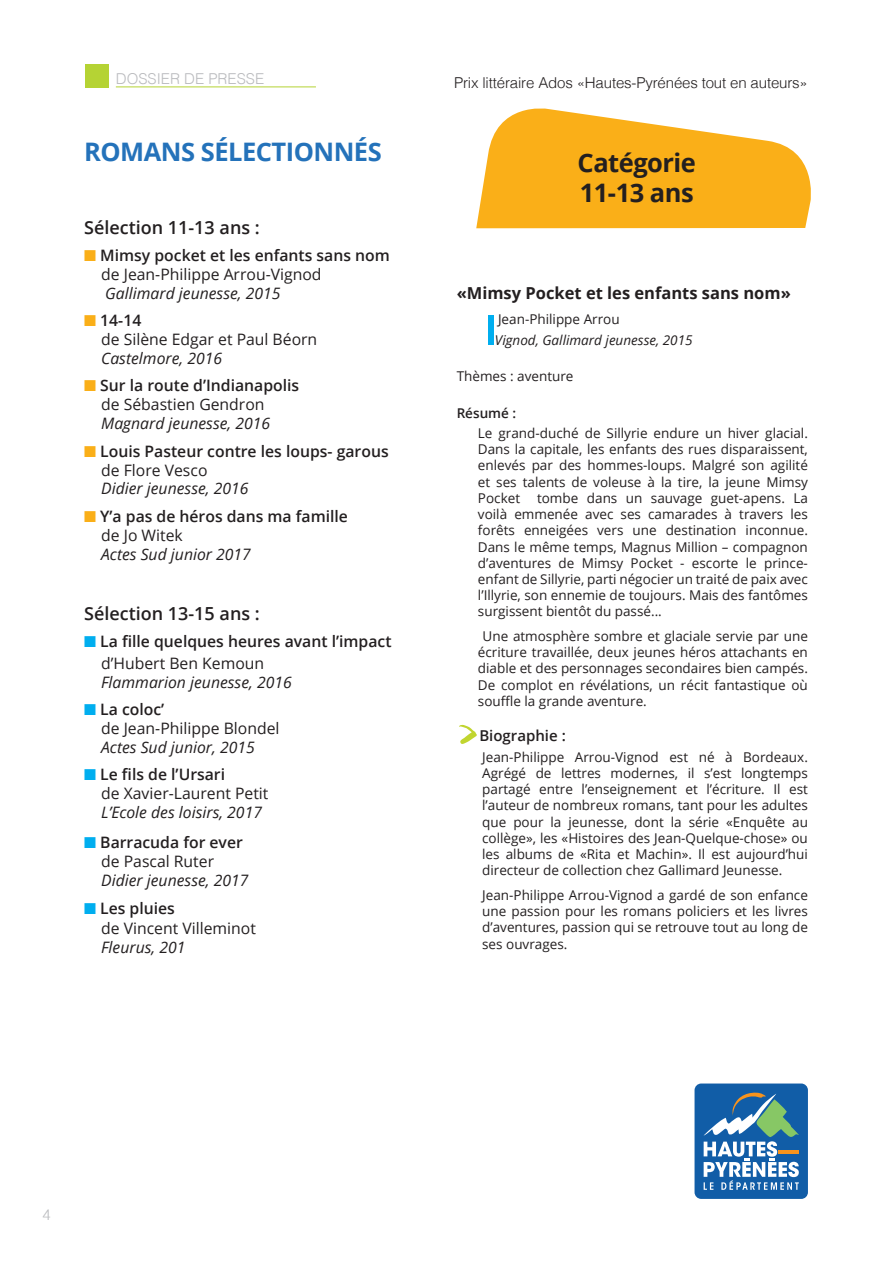
<style>
.page{position:relative;width:893px;height:1263px;background:#fff}
.page>*{position:absolute;margin:0;border:0;box-sizing:border-box;transform-origin:0 0}
.t1{font:79.5px "Love Moment";color:#c1d52f}
.t2{font:700 25.5px "Open Sans";letter-spacing:-.02em;color:#2472ba}
.t3{font:700 25.5px/30.6px "Open Sans";letter-spacing:-.02em;color:#231f20}
.t4{font:600 18px "Open Sans";color:#231f20}
.t5{font:700 16.5px "Open Sans";color:#231f20}
.t6{font:600 15.75px/18.9px "Open Sans";color:#231f20}
.t7{font:italic 15.75px "Open Sans";color:#231f20}
.t8{font:15.75px/18.9px "Open Sans";color:#231f20}
.t9{font:300 15px "Helvetica";letter-spacing:-.01em;color:#231f20}
.t10{font:300 15px "Helvetica";color:#babbbe}
.t11{font:600 15px "Open Sans";color:#231f20}
.t12{font:13.5px/16.2px "Open Sans";color:#231f20;text-align:justify}
.t13{font:italic 13.5px "Open Sans";color:#231f20}
.t14{font:600 13.5px "Open Sans";color:#231f20}
.s1{color:#faaf18}
.s2{font-weight:400}
.s3{font-weight:600}
.s4{color:#00aeef}
</style>
<div class="page">
<div style="left:694px;top:1083px;width:114px;height:116px;background:#115da7;border-radius:7px"></div>
<svg style="left:704px;top:1092px;width:95px;height:98px"></svg>
<svg style="left:476px;top:108px;width:335px;height:120px"></svg>
<div style="left:488px;top:315px;width:5px;height:30px;background:#00aeef"></div>
<div style="left:85px;top:64px;width:24px;height:23px;background:#b5d334"></div>
<hr style="left:116px;top:87px;width:200px;height:1px;background:#b5d334">
<p class="t10" style="left:116px;top:66px;width:150px">DOSSIER DE PRESSE</p>
<p class="t9" style="left:454px;top:70px;width:355px">Prix littéraire Ados «Hautes-Pyrénées tout en auteurs»</p>
<h2 class="t2" style="left:84px;top:134px;width:299px">ROMANS SÉLECTIONNÉS</h2>
<h3 class="t4" style="left:84px;top:215px;width:177px">Sélection 11-13 ans :</h3>
<p class="t6" style="left:101px;top:245px;width:290px;text-indent:-17px"><span class="s1">■</span> Mimsy pocket et les enfants sans nom <span class="s2">de Jean-Philippe Arrou-Vignod</span></p>
<p class="t7" style="left:105px;top:282px;width:177px">Gallimard jeunesse, 2015</p>
<p class="t8" style="left:101px;top:311px;width:218px;text-indent:-17px"><span class="s1">■</span> <span class="s3">14-14<br></span>de Silène Edgar et Paul Béorn</p>
<p class="t7" style="left:101px;top:347px;width:122px">Castelmore, 2016</p>
<p class="t6" style="left:101px;top:376px;width:200px;text-indent:-17px"><span class="s1">■</span> Sur la route d’Indianapolis <span class="s2">de Sébastien Gendron</span></p>
<p class="t7" style="left:101px;top:413px;width:170px">Magnard jeunesse, 2016</p>
<p class="t6" style="left:101px;top:441px;width:289px;text-indent:-17px"><span class="s1">■</span> Louis Pasteur contre les loups- garous <span class="s2">de Flore Vesco</span></p>
<p class="t7" style="left:101px;top:478px;width:149px">Didier jeunesse, 2016</p>
<p class="t6" style="left:101px;top:506px;width:248px;text-indent:-17px"><span class="s1">■</span> Y’a pas de héros dans ma famille <span class="s2">de Jo Witek</span></p>
<p class="t7" style="left:101px;top:543px;width:151px">Actes Sud junior 2017</p>
<h3 class="t4" style="left:84px;top:601px;width:177px">Sélection 13-15 ans :</h3>
<p class="t6" style="left:101px;top:630px;width:292px;line-height:21.6px;text-indent:-17px"><span class="s4">■</span> La fille quelques heures avant l’impact <span class="s2">d’Hubert Ben Kemoun</span></p>
<p class="t7" style="left:101px;top:671px;width:192px">Flammarion jeunesse, 2016</p>
<p class="t8" style="left:101px;top:700px;width:180px;text-indent:-17px"><span class="s4">■</span> <span class="s3">La coloc’<br></span>de Jean-Philippe Blondel</p>
<p class="t7" style="left:101px;top:736px;width:155px">Actes Sud junior, 2015</p>
<p class="t8" style="left:101px;top:765px;width:169px;text-indent:-17px"><span class="s4">■</span> <span class="s3">Le fils de l’Ursari<br></span>de Xavier-Laurent Petit</p>
<p class="t7" style="left:101px;top:802px;width:162px">L’Ecole des loisirs, 2017</p>
<p class="t6" style="left:101px;top:833px;width:143px;text-indent:-17px"><span class="s4">■</span> Barracuda for ever <span class="s2">de Pascal Ruter</span></p>
<p class="t7" style="left:101px;top:869px;width:149px">Didier jeunesse, 2017</p>
<p class="t8" style="left:101px;top:898px;width:156px;line-height:19.8px;text-indent:-17px"><span class="s4">■</span> <span class="s3">Les pluies<br></span>de Vincent Villeminot</p>
<p class="t7" style="left:101px;top:936px;width:86px">Fleurus, 201</p>
<h2 class="t3" style="left:578px;top:146px;width:120px">Catégorie<br>11-13 ans</h2>
<p class="t5" style="left:457px;top:281px;width:336px">«Mimsy Pocket et les enfants sans nom»</p>
<p class="t12" style="left:498px;top:310px;width:123px">Jean-Philippe Arrou</p>
<p class="t13" style="left:495px;top:331px;width:199px">Vignod, Gallimard jeunesse, 2015</p>
<p class="t12" style="left:457px;top:368px;width:118px">Thèmes : aventure</p>
<p class="t14" style="left:457px;top:403px;width:61px">Résumé :</p>
<p class="t12" style="left:478px;top:425px;width:331px">Le grand-duché de Sillyrie endure un hiver glacial.<br>Dans la capitale, les enfants des rues disparaissent, enlevés par des hommes-loups. Malgré son agilité et ses talents de voleuse à la tire, la jeune Mimsy Pocket</p>
<p class="t12" style="left:478px;top:489px;width:331px;text-indent:59px">tombe dans un sauvage guet-apens. La voilà emmenée avec ses camarades à travers les forêts enneigées vers une destination inconnue.<br>Dans le même temps, Magnus Million – compagnon d’aventures de Mimsy Pocket - escorte le prince&shy;enfant de Sillyrie, parti négocier un traité de paix avec l’Illyrie, son ennemie de toujours. Mais des fantômes surgissent bientôt du passé...</p>
<p class="t12" style="left:478px;top:628px;width:331px;text-indent:5px">Une atmosphère sombre et glaciale servie par une écriture travaillée, deux jeunes héros attachants en diable et des personnages secondaires bien campés.<br>De complot en révélations, un récit fantastique où souffle la grande aventure.</p>
<h1 class="t1" style="left:457px;top:691px;width:24px">&gt;</h1>
<p class="t11" style="left:479px;top:726px;width:88px">Biographie :</p>
<p class="t12" style="left:482px;top:748px;width:327px">Jean-Philippe Arrou-Vignod est né à Bordeaux.<br>Agrégé de lettres modernes, il s’est longtemps partagé entre l’enseignement et l’écriture. Il est l’auteur de nombreux romans, tant pour les adultes que pour la jeunesse, dont la série «Enquête au collège», les «Histoires des Jean-Quelque-chose» ou les albums de «Rita et Machin». Il est aujourd’hui directeur de collection chez Gallimard Jeunesse.</p>
<p class="t12" style="left:482px;top:886px;width:327px">Jean-Philippe Arrou-Vignod a gardé de son enfance une passion pour les romans policiers et les livres d’aventures, passion qui se retrouve tout au long de ses ouvrages.</p>
<p class="t10" style="left:43px;top:1202px;width:10px">4</p>
</div>
